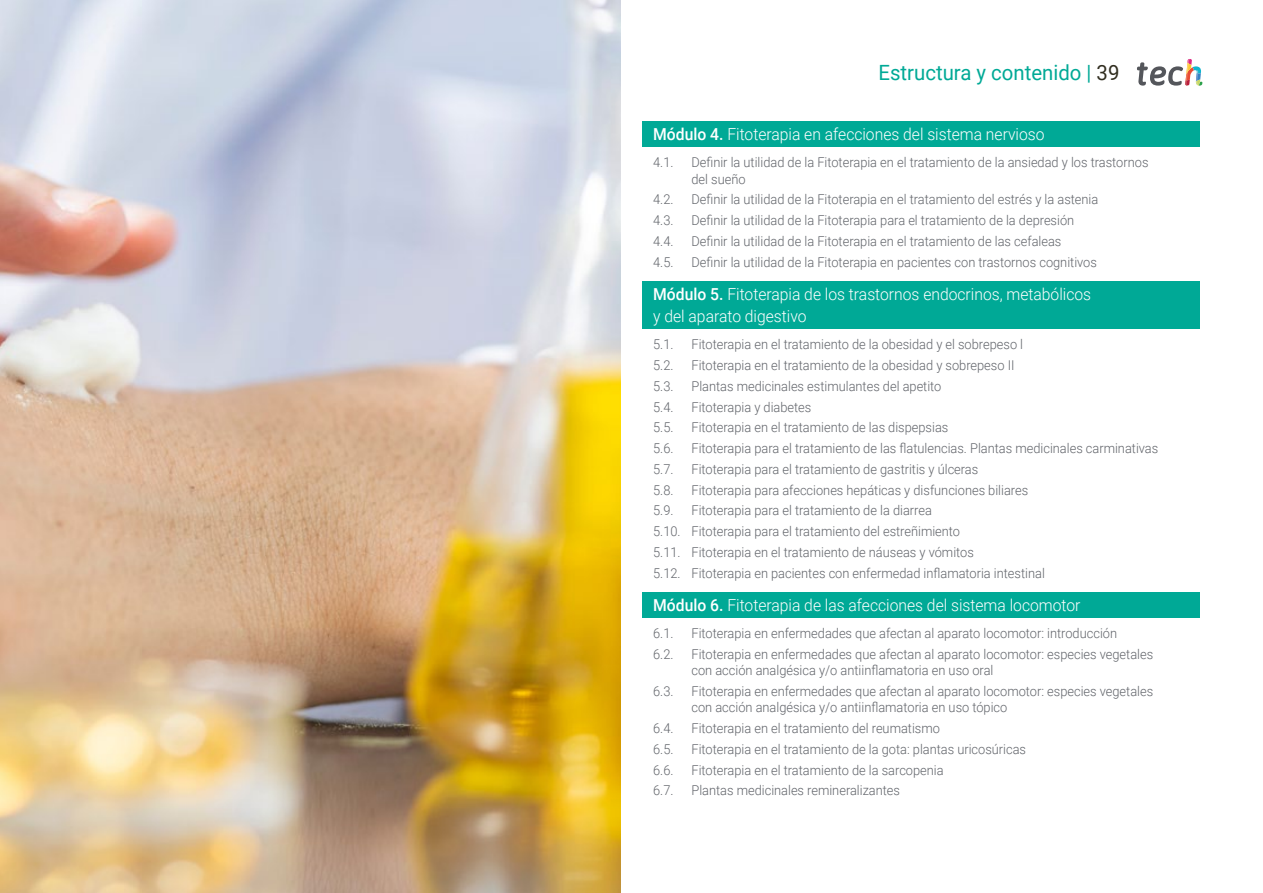
<style>
.page{position:relative;width:1263px;height:893px;background:#fff}
.page>*{position:absolute;margin:0;border:0;box-sizing:border-box;transform-origin:0 0}
.t1{font:21px "Roboto";color:#00a996}
.t2{font:300 16.5px/22.5px "Roboto";color:#fff;scale:.95 1}
.t3{font:300 13.5px/16.5px "Roboto";color:#61646a;scale:.95 1}
.s1{color:#312e20}
.s2{font-weight:500}
</style>
<div class="page">
<div style="left:642px;top:121px;width:557px;height:25px;background:#00a996"></div>
<div style="left:642px;top:281px;width:557px;height:47px;background:#00a996"></div>
<div style="left:642px;top:592px;width:557px;height:25px;background:#00a996"></div>
<img style="left:0;top:0;width:621px;height:893px">
<svg style="left:1137px;top:59px;width:65px;height:27px"></svg>
<h1 class="t1" style="left:878px;top:57px;width:242px">Estructura y contenido | <span class="s1">39</span></h1>
<p class="t2" style="left:653px;top:122px;width:414px"><span class="s2">Módulo 4.</span> Fitoterapia en afecciones del sistema nervioso</p>
<p class="t3" style="left:653px;top:154px;width:23px">4.1.</p>
<p class="t3" style="left:691px;top:154px;width:483px">Definir la utilidad de la Fitoterapia en el tratamiento de la ansiedad y los trastornos del sueño</p>
<p class="t3" style="left:653px;top:191px;width:23px">4.2.</p>
<p class="t3" style="left:691px;top:191px;width:430px">Definir la utilidad de la Fitoterapia en el tratamiento del estrés y la astenia</p>
<p class="t3" style="left:653px;top:212px;width:23px">4.3.</p>
<p class="t3" style="left:691px;top:212px;width:404px">Definir la utilidad de la Fitoterapia para el tratamiento de la depresión</p>
<p class="t3" style="left:653px;top:232px;width:23px">4.4.</p>
<p class="t3" style="left:691px;top:232px;width:391px">Definir la utilidad de la Fitoterapia en el tratamiento de las cefaleas</p>
<p class="t3" style="left:653px;top:253px;width:23px">4.5.</p>
<p class="t3" style="left:691px;top:253px;width:428px">Definir la utilidad de la Fitoterapia en pacientes con trastornos cognitivos</p>
<p class="t2" style="left:653px;top:282px;width:463px"><span class="s2">Módulo 5.</span> Fitoterapia de los trastornos endocrinos, metabólicos y del aparato digestivo</p>
<p class="t3" style="left:653px;top:336px;width:23px">5.1.</p>
<p class="t3" style="left:691px;top:336px;width:351px">Fitoterapia en el tratamiento de la obesidad y el sobrepeso l</p>
<p class="t3" style="left:653px;top:357px;width:23px">5.2.</p>
<p class="t3" style="left:691px;top:357px;width:342px">Fitoterapia en el tratamiento de la obesidad y sobrepeso II</p>
<p class="t3" style="left:653px;top:377px;width:23px">5.3.</p>
<p class="t3" style="left:691px;top:377px;width:265px">Plantas medicinales estimulantes del apetito</p>
<p class="t3" style="left:653px;top:398px;width:23px">5.4.</p>
<p class="t3" style="left:691px;top:398px;width:128px">Fitoterapia y diabetes</p>
<p class="t3" style="left:653px;top:419px;width:23px">5.5.</p>
<p class="t3" style="left:691px;top:419px;width:272px">Fitoterapia en el tratamiento de las dispepsias</p>
<p class="t3" style="left:653px;top:440px;width:23px">5.6.</p>
<p class="t3" style="left:691px;top:440px;width:493px">Fitoterapia para el tratamiento de las flatulencias. Plantas medicinales carminativas</p>
<p class="t3" style="left:653px;top:460px;width:23px">5.7.</p>
<p class="t3" style="left:691px;top:460px;width:303px">Fitoterapia para el tratamiento de gastritis y úlceras</p>
<p class="t3" style="left:653px;top:481px;width:23px">5.8.</p>
<p class="t3" style="left:691px;top:481px;width:356px">Fitoterapia para afecciones hepáticas y disfunciones biliares</p>
<p class="t3" style="left:653px;top:502px;width:23px">5.9.</p>
<p class="t3" style="left:653px;top:500px;width:414px;line-height:20.7px;text-indent:38px">Fitoterapia para el tratamiento de la diarrea<br>5.10. Fitoterapia para el tratamiento del estreñimiento<br>5.11. Fitoterapia en el tratamiento de náuseas y vómitos<br>5.12. Fitoterapia en pacientes con enfermedad inflamatoria intestinal</p>
<p class="t2" style="left:653px;top:593px;width:451px"><span class="s2">Módulo 6.</span> Fitoterapia de las afecciones del sistema locomotor</p>
<p class="t3" style="left:653px;top:624px;width:23px">6.1.</p>
<p class="t3" style="left:691px;top:624px;width:450px">Fitoterapia en enfermedades que afectan al aparato locomotor: introducción</p>
<p class="t3" style="left:653px;top:645px;width:23px">6.2.</p>
<p class="t3" style="left:691px;top:645px;width:488px">Fitoterapia en enfermedades que afectan al aparato locomotor: especies vegetales con acción analgésica y/o antiinflamatoria en uso oral</p>
<p class="t3" style="left:653px;top:682px;width:23px">6.3.</p>
<p class="t3" style="left:691px;top:682px;width:488px">Fitoterapia en enfermedades que afectan al aparato locomotor: especies vegetales con acción analgésica y/o antiinflamatoria en uso tópico</p>
<p class="t3" style="left:653px;top:720px;width:23px">6.4.</p>
<p class="t3" style="left:691px;top:720px;width:263px">Fitoterapia en el tratamiento del reumatismo</p>
<p class="t3" style="left:653px;top:740px;width:23px">6.5.</p>
<p class="t3" style="left:691px;top:740px;width:354px">Fitoterapia en el tratamiento de la gota: plantas uricosúricas</p>
<p class="t3" style="left:653px;top:761px;width:23px">6.6.</p>
<p class="t3" style="left:691px;top:761px;width:267px">Fitoterapia en el tratamiento de la sarcopenia</p>
<p class="t3" style="left:653px;top:782px;width:23px">6.7.</p>
<p class="t3" style="left:691px;top:782px;width:221px">Plantas medicinales remineralizantes</p>
</div>
